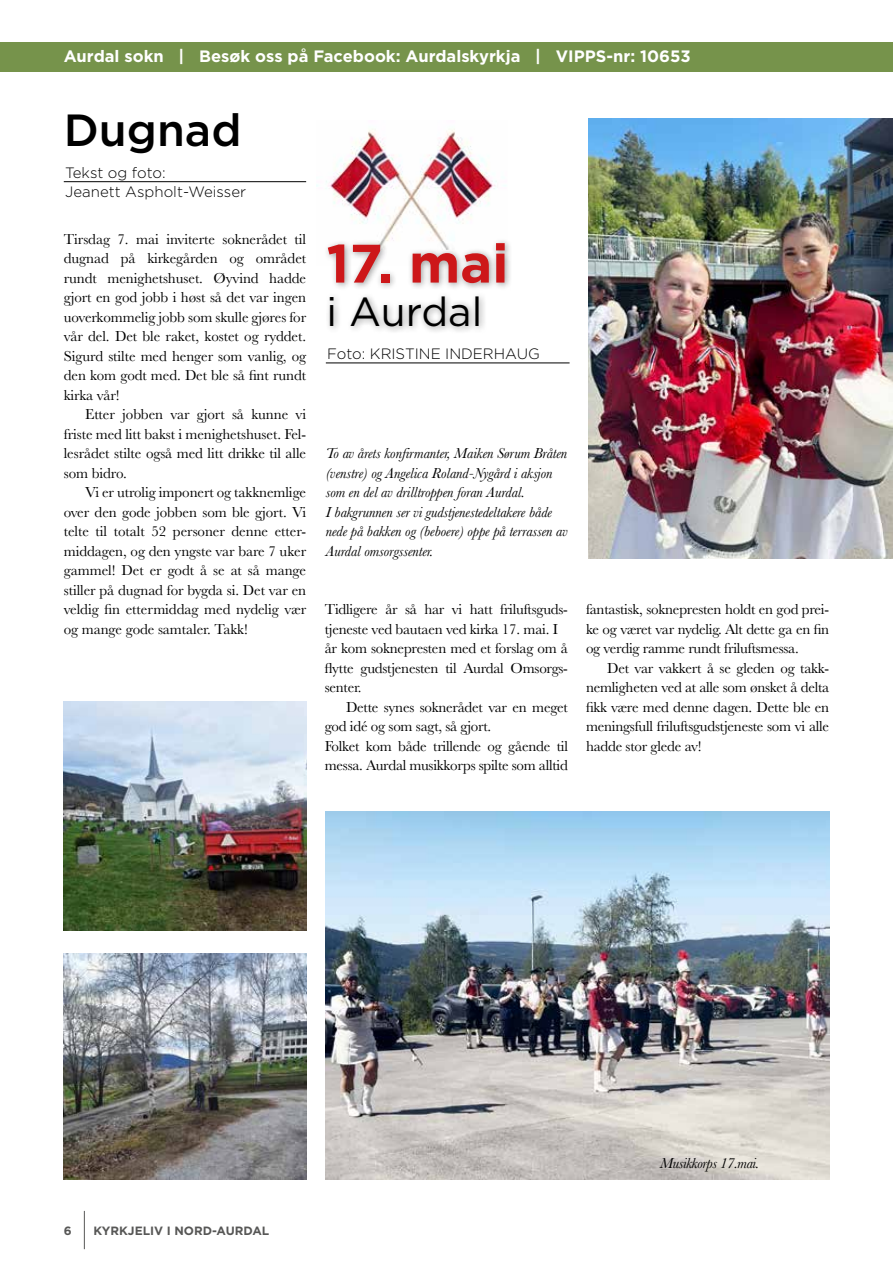
<style>
.page{position:relative;width:893px;height:1263px;background:#fff}
.page>*{position:absolute;margin:0;border:0;box-sizing:border-box;transform-origin:0 0}
.t1{font:700 54px "Gotham";color:#cd1719}
.t2{font:500 45px "Gotham";color:#000}
.t3{font:40.5px "Gotham";color:#000}
.t4{font:700 16.5px "Gotham";color:#fff}
.t5{font:15px/19.5px "Baskerville";letter-spacing:-.015em;color:#000;text-align:justify}
.t6{font:italic 15px/19.5px "Baskerville";letter-spacing:-.005em;color:#000}
.t7{font:300 15px/19.5px "Gotham";color:#000}
.t8{font:italic 15px "Baskerville";letter-spacing:-.025em;color:#000}
.t9{font:700 12px "Gotham";color:#575756}
</style>
<div class="page">
<div style="left:0;top:43px;width:893px;height:29px;background:#76934b"></div>
<hr style="left:84px;top:1211px;width:1px;height:38px;background:#575756">
<img style="left:317px;top:129px;width:189px;height:109px">
<div style="left:323px;top:238px;width:190px;height:97px;background:#000;opacity:.4"></div>
<img style="left:588px;top:118px;width:305px;height:440px">
<img style="left:325px;top:811px;width:504px;height:369px">
<img style="left:64px;top:954px;width:242px;height:225px">
<img style="left:64px;top:701px;width:242px;height:230px">
<hr style="left:64px;top:181px;width:242px;height:1px;background:#000">
<hr style="left:326px;top:363px;width:244px;height:1px;background:#000">
<p class="t4" style="left:64px;top:45px;width:628px">Aurdal sokn | Besøk oss på Facebook: Aurdalskyrkja | VIPPS-nr: 10653</p>
<h2 class="t2" style="left:64px;top:101px;width:179px">Dugnad</h2>
<p class="t7" style="left:65px;top:162px;width:182px">Tekst og foto:<br>Jeanett Aspholt-Weisser</p>
<p class="t5" style="left:64px;top:229px;width:244px">Tirsdag 7. mai inviterte soknerådet til dugnad på kirkegården og området rundt menighetshuset. Øyvind hadde gjort en god jobb i høst så det var ingen uoverkommelig jobb som skulle gjøres for vår del. Det ble raket, kostet og ryddet.<br>Sigurd stilte med henger som vanlig, og den kom godt med. Det ble så fint rundt kirka vår!</p>
<p class="t5" style="left:64px;top:405px;width:244px;text-indent:21px">Etter jobben var gjort så kunne vi friste med litt bakst i menighetshuset. Fel&shy;lesrådet stilte også med litt drikke til alle som bidro.</p>
<p class="t5" style="left:64px;top:483px;width:244px;text-indent:21px">Vi er utrolig imponert og takknemlige over den gode jobben som ble gjort. Vi telte til totalt 52 personer denne etter&shy;middagen, og den yngste var bare 7 uker gammel! Det er godt å se at så mange stiller på dugnad for bygda si. Det var en veldig fin ettermiddag med nydelig vær og mange gode samtaler. Takk!</p>
<h1 class="t1" style="left:326px;top:228px;width:184px">17. mai</h1>
<h3 class="t3" style="left:326px;top:286px;width:157px">i Aurdal</h3>
<p class="t7" style="left:327px;top:343px;width:214px">Foto: KRISTINE INDERHAUG</p>
<p class="t6" style="left:326px;top:443px;width:243px">To av årets konfirmanter, Maiken Sørum Bråten (venstre) og Angelica Roland-Nygård i aksjon som en del av drilltroppen foran Aurdal.<br>I bakgrunnen ser vi gudstjenestedeltakere både nede på bakken og (beboere) oppe på terrassen av Aurdal omsorgssenter.</p>
<p class="t5" style="left:325px;top:600px;width:245px;text-align:left">Tidligere år så har vi hatt friluftsguds&shy;tjeneste ved bautaen ved kirka 17. mai. I år kom soknepresten med et forslag om å flytte gudstjenesten til Aurdal Omsorgs&shy;senter.</p>
<p class="t5" style="left:325px;top:697px;width:245px;text-align:left;text-indent:21px">Dette synes soknerådet var en meget god idé og som sagt, så gjort.<br>Folket kom både trillende og gående til messa. Aurdal musikkorps spilte som alltid</p>
<p class="t5" style="left:586px;top:600px;width:245px">fantastisk, soknepresten holdt en god prei&shy;ke og været var nydelig. Alt dette ga en fin og verdig ramme rundt friluftsmessa.</p>
<p class="t5" style="left:586px;top:658px;width:245px;text-indent:21px">Det var vakkert å se gleden og takk&shy;nemligheten ved at alle som ønsket å delta fikk være med denne dagen. Dette ble en meningsfull friluftsgudstjeneste som vi alle hadde stor glede av!</p>
<p class="t9" style="left:64px;top:1222px;width:9px">6</p>
<p class="t9" style="left:94px;top:1222px;width:177px">KYRKJELIV I NORD-AURDAL</p>
<p class="t8" style="left:660px;top:1153px;width:101px">Musikkorps 17.mai.</p>
</div>
